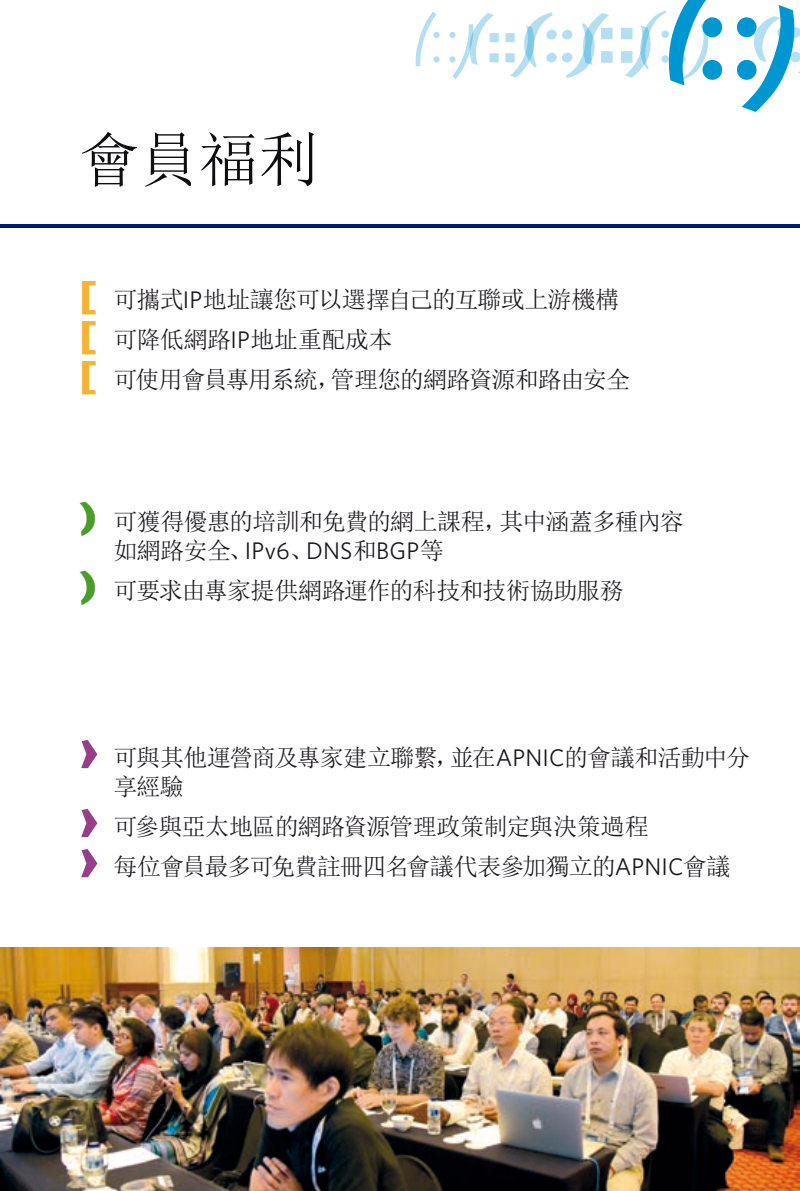
<style>
.page{position:relative;width:800px;height:1191px;background:#fff}
.page>*{position:absolute;margin:0;border:0;box-sizing:border-box;transform-origin:0 0}
.t1{font:59.8px "Sim Sun";color:#0e0e11}
.t2{font:900 56px "Whitney";color:#983f8a}
.t3{font:24px/40.2px "Sim Sun";letter-spacing:-.035em;color:#1a171c}
.t4{font:24px "Whitney";letter-spacing:.01em;color:#1a171c}
.s1{font-family:"Whitney";font-weight:900;font-size:42px;color:#f8b335}
.s2{font-family:"Whitney"}
.s3{font-family:"Whitney";font-weight:900;font-size:42px;color:#4c9c2a}
.s4{font-family:"Sim Sun"}
</style>
<div class="page">
<svg style="left:562px;top:13px;width:50px;height:65px"></svg>
<svg style="left:505px;top:13px;width:51px;height:65px"></svg>
<svg style="left:415px;top:11px;width:24px;height:56px"></svg>
<svg style="left:449px;top:13px;width:49px;height:66px"></svg>
<svg style="left:621px;top:0;width:101px;height:86px"></svg>
<svg style="left:736px;top:5px;width:63px;height:107px"></svg>
<hr style="left:0;top:224px;width:799px;height:3px;background:#001a6e">
<img style="left:0;top:947px;width:799px;height:244px">
<h1 class="t1" style="left:79px;top:129px;width:240px">會員福利</h1>
<p class="t3" style="left:79px;top:279px;width:552px"><span class="s1">[</span> 可攜式<span class="s2">IP</span>地址讓您可以選擇自己的互聯或上游機構<span class="s1">[</span> 可降低網路<span class="s2">IP</span>地址重配成本<br><span class="s1">[</span> 可使用會員專用系統，管理您的網路資源和路由安全</p>
<p class="t3" style="left:79px;top:502px;width:605px"><span class="s3">)</span> 可獲得優惠的培訓和免費的網上課程，其中涵蓋多種內容</p>
<p class="t4" style="left:113px;top:535px;width:332px"><span class="s4">如網路安全、</span>IPv6<span class="s4">、</span>DNS<span class="s4">和</span>BGP<span class="s4">等</span></p>
<p class="t3" style="left:79px;top:570px;width:545px"><span class="s3">)</span> 可要求由專家提供網路運作的科技和技術協助服務</p>
<h2 class="t2" style="left:79px;top:711px;width:20px">›</h2>
<p class="t3" style="left:113px;top:743px;width:638px;line-height:28.8px">可與其他運營商及專家建立聯繫，並在<span class="s2">APNIC</span>的會議和活動中分享經驗</p>
<h2 class="t2" style="left:79px;top:780px;width:20px">›</h2>
<p class="t3" style="left:113px;top:806px;width:536px">可參與亞太地區的網路資源管理政策制定與決策過程</p>
<h2 class="t2" style="left:79px;top:820px;width:20px">›</h2>
<p class="t3" style="left:113px;top:846px;width:618px">每位會員最多可免費註冊四名會議代表參加獨立的<span class="s2">APNIC</span>會議</p>
</div>
